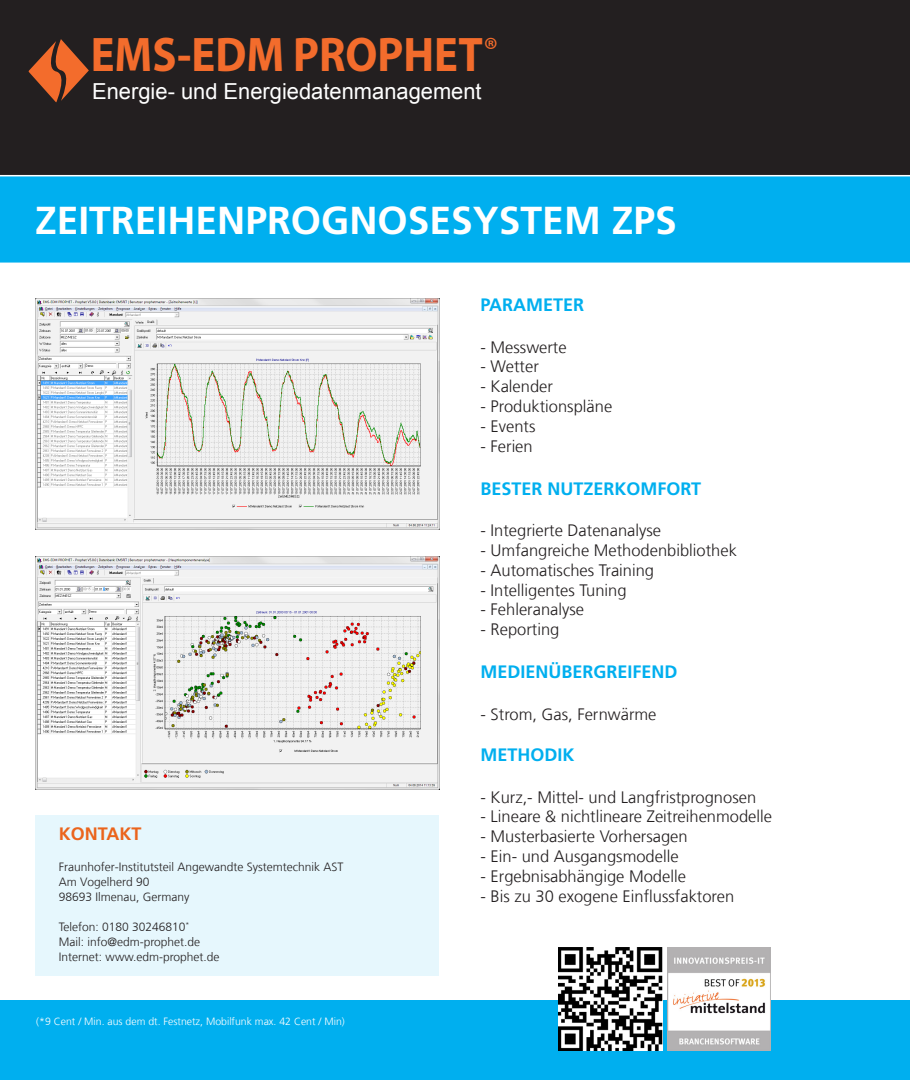
<style>
.page{position:relative;width:910px;height:1080px;background:#fff}
.page>*{position:absolute;margin:0;border:0;box-sizing:border-box;transform-origin:0 0}
.t1{font:700 48.9px "Myriad Pro";color:#f36c2c;scale:.91 1}
.t2{font:700 39px "Frutiger LT Com";color:#fff}
.t3{font:33.9px "Myriad Pro";color:#f36c2c}
.t4{font:22.05px "Arial";color:#fff}
.t5{font:700 18px "Frutiger LT Com";color:#00afef}
.t6{font:700 18px "Frutiger LT Com";color:#eb641c}
.t7{font:300 16.5px "Frutiger LT Com";color:#231f20}
.t8{font:300 12px/15px "Frutiger LT Com";color:#231f20}
.t9{font:300 10.5px "Frutiger LT Com";color:#fff}
</style>
<div class="page">
<div style="left:0;top:1000px;width:910px;height:80px;background:#00afef"></div>
<div style="left:0;top:0;width:910px;height:176px;background:#231f20"></div>
<div style="left:0;top:248px;width:910px;height:15px;background:#00afef"></div>
<div style="left:0;top:176px;width:910px;height:72px;background:#00afef"></div>
<img style="left:35px;top:299px;width:404px;height:231px">
<img style="left:35px;top:557px;width:404px;height:232px">
<svg style="left:28px;top:39px;width:61px;height:64px"></svg>
<hr style="left:0;top:175px;width:910px;height:1px;background:#fff">
<img style="left:559px;top:948px;width:103px;height:103px">
<img style="left:668px;top:948px;width:102px;height:103px">
<div style="left:35px;top:816px;width:404px;height:160px;background:#e6f7fd"></div>
<p class="t1" style="left:91px;top:22px;width:432px">EMS-EDM PROPHET</p>
<p class="t4" style="left:92px;top:77px;width:391px">Energie- und Energiedatenmanagement</p>
<p class="t3" style="left:484px;top:29px;width:16px">®</p>
<p class="t2" style="left:35px;top:197px;width:643px">ZEITREIHENPROGNOSESYSTEM ZPS</p>
<p class="t6" style="left:59px;top:823px;width:84px">KONTAKT</p>
<p class="t8" style="left:59px;top:860px;width:286px">Fraunhofer-Institutsteil Angewandte Systemtechnik AST<br>Am Vogelherd 90<br>98693 Ilmenau, Germany</p>
<p class="t8" style="left:59px;top:920px;width:162px">Telefon: 0180 30246810<sup>*<br></sup>Mail: info@edm-prophet.de<br>Internet: www.edm-prophet.de</p>
<p class="t9" style="left:36px;top:1015px;width:310px">(*9 Cent / Min. aus dem dt. Festnetz, Mobilfunk max. 42 Cent / Min)</p>
<p class="t5" style="left:480px;top:294px;width:105px">PARAMETER</p>
<p class="t7" style="left:480px;top:337px;width:88px">- Messwerte</p>
<p class="t7" style="left:480px;top:357px;width:60px">- Wetter</p>
<p class="t7" style="left:480px;top:377px;width:74px">- Kalender</p>
<p class="t7" style="left:480px;top:397px;width:133px">- Produktionspläne</p>
<p class="t7" style="left:480px;top:416px;width:56px">- Events</p>
<p class="t7" style="left:480px;top:436px;width:54px">- Ferien</p>
<p class="t5" style="left:480px;top:478px;width:222px">BESTER NUTZERKOMFORT</p>
<p class="t7" style="left:480px;top:521px;width:182px">- Integrierte Datenanalyse</p>
<p class="t7" style="left:480px;top:541px;width:258px">- Umfangreiche Methodenbibliothek</p>
<p class="t7" style="left:480px;top:560px;width:175px">- Automatisches Training</p>
<p class="t7" style="left:480px;top:580px;width:148px">- Intelligentes Tuning</p>
<p class="t7" style="left:480px;top:600px;width:105px">- Fehleranalyse</p>
<p class="t7" style="left:480px;top:620px;width:80px">- Reporting</p>
<p class="t5" style="left:480px;top:662px;width:199px">MEDIENÜBERGREIFEND</p>
<p class="t7" style="left:480px;top:704px;width:177px">- Strom, Gas, Fernwärme</p>
<p class="t5" style="left:480px;top:744px;width:96px">METHODIK</p>
<p class="t7" style="left:480px;top:787px;width:277px">- Kurz,- Mittel- und Langfristprognosen</p>
<p class="t7" style="left:480px;top:807px;width:293px">- Lineare &amp; nichtlineare Zeitreihenmodelle</p>
<p class="t7" style="left:480px;top:827px;width:209px">- Musterbasierte Vorhersagen</p>
<p class="t7" style="left:480px;top:847px;width:200px">- Ein- und Ausgangsmodelle</p>
<p class="t7" style="left:480px;top:866px;width:207px">- Ergebnisabhängige Modelle</p>
<p class="t7" style="left:480px;top:886px;width:255px">- Bis zu 30 exogene Einflussfaktoren</p>
</div>
